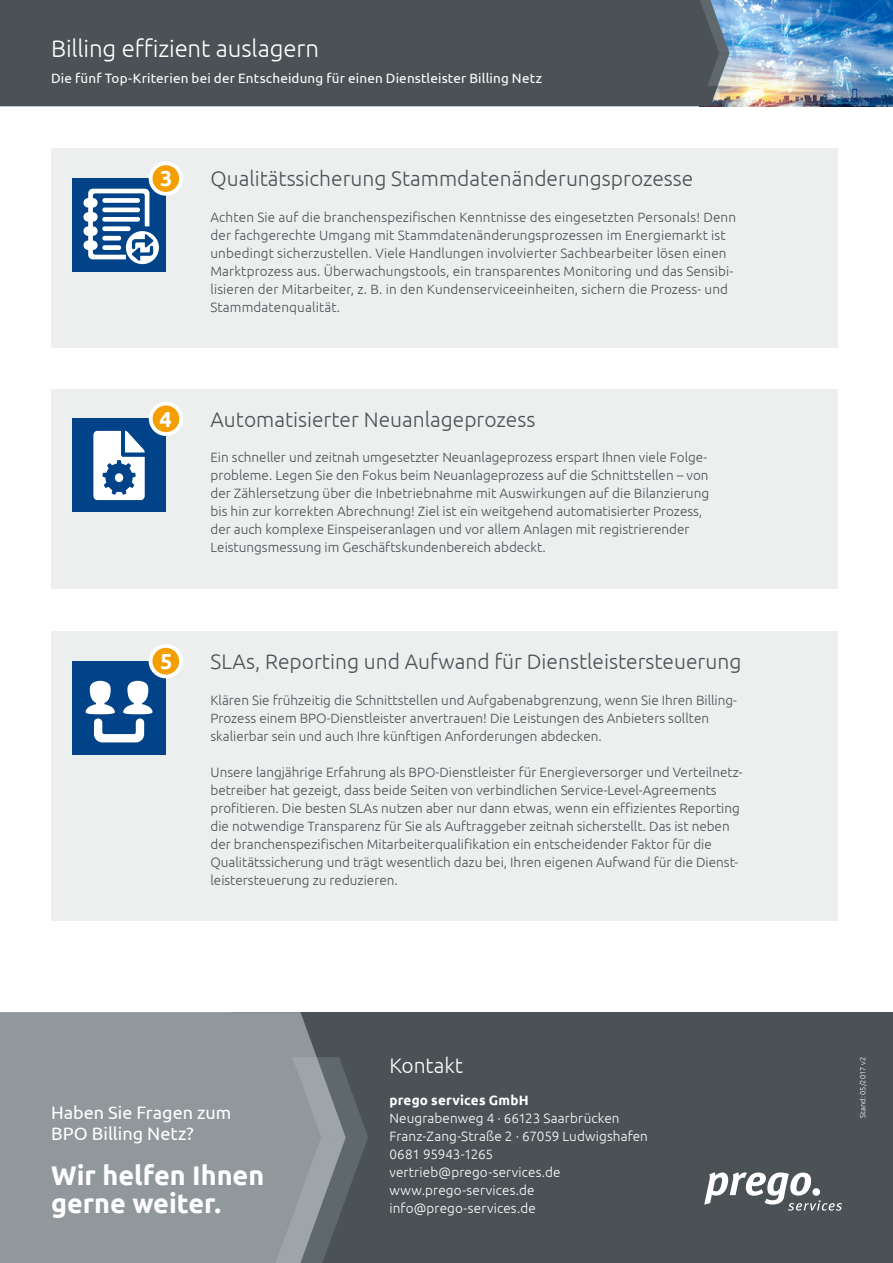
<style>
.page{position:relative;width:893px;height:1263px;background:#fff}
.page>*{position:absolute;margin:0;border:0;box-sizing:border-box;transform-origin:0 0}
.t1{font:700 27px/28.5px "Ubuntu";color:#fff}
.WP_Header_Folgeseite{font:300 24px "Ubuntu";letter-spacing:-.005em;color:#fff}
.t2{font:700 21.75px "Ubuntu";color:#fff}
.t3{font:300 21px "Ubuntu";color:#4b5256}
.t4{font:300 21px "Ubuntu";letter-spacing:-.005em;color:#fff}
.WP_Footer_Rückseite{font:18px/21.6px "Ubuntu";color:#fff}
.t5{font:300 13.5px/18px "Ubuntu";color:#4b5256}
.t6{font:300 13.5px/18px "Ubuntu";letter-spacing:.01em;color:#fff}
.WP_Header_Folgeseite-2{font:13.5px "Ubuntu";letter-spacing:.01em;color:#fff}
.t7{font:700 13.5px "Ubuntu";letter-spacing:.015em;color:#fff}
.t8{font:300 7.5px "Ubuntu";color:#fff}
</style>
<div class="page">
<img style="left:729px;top:0;width:164px;height:106px">
<div style="left:0;top:0;width:729px;height:106px;background:#4b5256"></div>
<svg style="left:700px;top:0;width:39px;height:86px;background:#758a9a"></svg>
<div style="left:232px;top:1012px;width:661px;height:251px;background:#4b5256"></div>
<svg style="left:704px;top:1172px;width:138px;height:39px"></svg>
<div style="left:0;top:1012px;width:317px;height:251px;background:#91989c"></div>
<svg style="left:275px;top:1057px;width:93px;height:206px"></svg>
<div style="left:51px;top:149px;width:787px;height:199px;background:#edeeee"></div>
<div style="left:72px;top:179px;width:94px;height:93px;background:#004388"></div>
<svg style="left:83px;top:189px;width:76px;height:75px"></svg>
<div style="left:151px;top:163px;width:30px;height:31px;background:#f49e00;border-radius:50%"></div>
<div style="left:149px;top:161px;width:34px;height:35px;border:4px solid #fff;border-radius:50%"></div>
<div style="left:51px;top:631px;width:787px;height:290px;background:#edeeee"></div>
<div style="left:51px;top:389px;width:787px;height:199px;background:#edeeee"></div>
<div style="left:72px;top:661px;width:94px;height:94px;background:#004388"></div>
<div style="left:151px;top:646px;width:30px;height:30px;background:#f49e00;border-radius:50%"></div>
<div style="left:149px;top:644px;width:34px;height:34px;border:4px solid #fff;border-radius:50%"></div>
<svg style="left:86px;top:681px;width:67px;height:61px"></svg>
<div style="left:72px;top:419px;width:94px;height:93px;background:#004388"></div>
<div style="left:151px;top:404px;width:30px;height:30px;background:#f49e00;border-radius:50%"></div>
<div style="left:149px;top:402px;width:34px;height:34px;border:4px solid #fff;border-radius:50%"></div>
<svg style="left:93px;top:431px;width:52px;height:69px"></svg>
<p class="WP_Header_Folgeseite" style="left:51px;top:34px;width:270px">Billing effizient auslagern</p>
<p class="WP_Header_Folgeseite-2" style="left:51px;top:70px;width:492px">Die fünf Top-Kriterien bei der Entscheidung für einen Dienstleister Billing Netz</p>
<p class="t2" style="left:160px;top:165px;width:14px">3</p>
<p class="t3" style="left:210px;top:166px;width:484px">Qualitätssicherung Stammdatenänderungsprozesse</p>
<p class="t2" style="left:159px;top:406px;width:14px">4</p>
<p class="t2" style="left:160px;top:648px;width:14px">5</p>
<p class="t5" style="left:210px;top:208px;width:527px">Achten Sie auf die branchenspezifischen Kenntnisse des eingesetzten Personals! Denn der fachgerechte Umgang mit Stammdatenänderungsprozessen im Energiemarkt ist unbedingt sicherzustellen. Viele Handlungen involvierter Sachbearbeiter lösen einen Marktprozess aus. Überwachungstools, ein transparentes Monitoring und das Sensibi&shy;lisieren der Mitarbeiter, z. B. in den Kundenserviceeinheiten, sichern die Prozess- und Stammdatenqualität.</p>
<p class="t3" style="left:210px;top:406px;width:326px">Automatisierter Neuanlageprozess</p>
<p class="t5" style="left:210px;top:448px;width:500px">Ein schneller und zeitnah umgesetzter Neuanlageprozess erspart Ihnen viele Folge&shy;probleme. Legen Sie den Fokus beim Neuanlageprozess auf die Schnittstellen – von der Zählersetzung über die Inbetriebnahme mit Auswirkungen auf die Bilanzierung bis hin zur korrekten Abrechnung! Ziel ist ein weitgehend automatisierter Prozess, der auch komplexe Einspeiseranlagen und vor allem Anlagen mit registrierender Leistungsmessung im Geschäftskundenbereich abdeckt.</p>
<p class="t3" style="left:210px;top:649px;width:532px">SLAs, Reporting und Aufwand für Dienstleistersteuerung</p>
<p class="t5" style="left:210px;top:691px;width:528px">Klären Sie frühzeitig die Schnittstellen und Aufgabenabgrenzung, wenn Sie Ihren Billing-<br>Prozess einem BPO-Dienstleister anvertrauen! Die Leistungen des Anbieters sollten skalierbar sein und auch Ihre künftigen Anforderungen abdecken.</p>
<p class="t5" style="left:210px;top:763px;width:534px">Unsere langjährige Erfahrung als BPO-Dienstleister für Energieversorger und Verteilnetz&shy;betreiber hat gezeigt, dass beide Seiten von verbindlichen Service-Level-Agreements profitieren. Die besten SLAs nutzen aber nur dann etwas, wenn ein effizientes Reporting die notwendige Transparenz für Sie als Auftraggeber zeitnah sicherstellt. Das ist neben der branchenspezifischen Mitarbeiterqualifikation ein entscheidender Faktor für die Qualitätssicherung und trägt wesentlich dazu bei, Ihren eigenen Aufwand für die Dienst&shy;leistersteuerung zu reduzieren.</p>
<h3 class="t4" style="left:389px;top:1053px;width:75px">Kontakt</h3>
<p class="WP_Footer_Rückseite" style="left:51px;top:1101px;width:182px">Haben Sie Fragen zum<br>BPO Billing Netz?</p>
<h1 class="t1" style="left:51px;top:1161px;width:215px">Wir helfen Ihnen gerne weiter.</h1>
<p class="t7" style="left:389px;top:1092px;width:141px">prego services GmbH</p>
<p class="t6" style="left:389px;top:1109px;width:260px">Neugrabenweg 4 · 66123 Saarbrücken<br>Franz-Zang-Straße 2 · 67059 Ludwigshafen<br>0681 95943-1265 vertrieb@prego-services.de www.prego-services.de info@prego-services.de</p>
<p class="t8" style="left:858px;top:1117px;width:62px;rotate:-90deg">Stand: 05/2017 v2</p>
</div>
